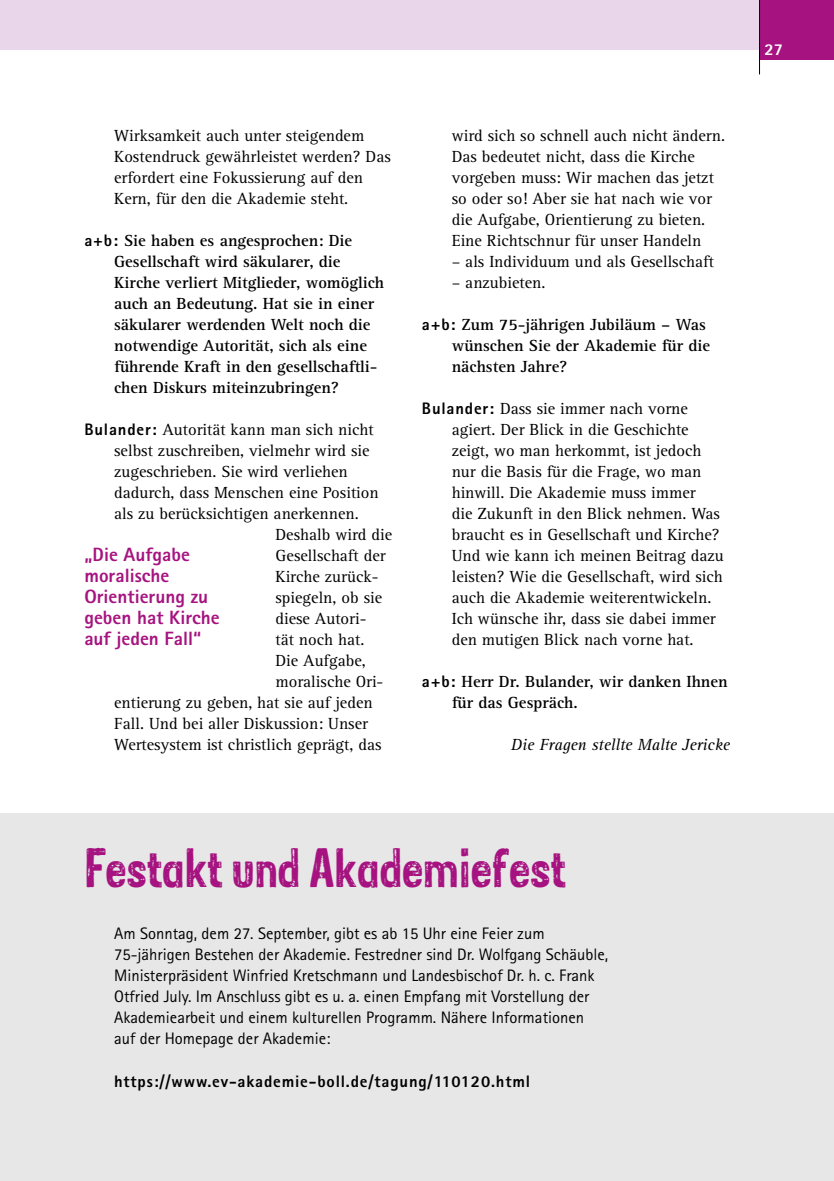
<style>
.page{position:relative;width:834px;height:1181px;background:#fff}
.page>*{position:absolute;margin:0;border:0;box-sizing:border-box;transform-origin:0 0}
.t1{font:45.5px "Sans Culottes";color:#a61380}
.t2{font:800 19.25px/21px "Agfa Rotis Sans Serif";color:#a61380}
.t3{font:16.62px/21px "Rotis Serif Pro";color:#000}
.t4{font:700 16.62px/21px "Rotis Serif Pro";color:#000}
.t5{font:16.62px/21px "Agfa Rotis Sans Serif";color:#000}
.t6{font:800 16.62px "Agfa Rotis Sans Serif";letter-spacing:.05em;color:#000}
.t7{font:italic 16.62px "Rotis Serif Pro";color:#000}
.t8{font:800 16.62px "Agfa Rotis Sans Serif";color:#fff}
.s1{font-family:"Agfa Rotis Sans Serif";font-weight:800}
</style>
<div class="page">
<div style="left:0;top:0;width:759px;height:50px;background:#ead6ea"></div>
<div style="left:759px;top:0;width:74px;height:60px;background:#a61380"></div>
<hr style="left:759px;top:0;width:1px;height:74px;background:#000">
<div style="left:0;top:813px;width:833px;height:368px;background:#e7e7e7"></div>
<p class="t3" style="left:114px;top:125px;width:278px">Wirksamkeit auch unter steigendem Kostendruck gewährleistet werden? Das erfordert eine Fokussierung auf den Kern, für den die Akademie steht.</p>
<p class="t4" style="left:114px;top:230px;width:271px;text-indent:-30px"><span class="s1">a+b:</span> Sie haben es angesprochen: Die Gesellschaft wird säkularer, die Kirche verliert Mitglieder, womöglich auch an Bedeutung. Hat sie in einer säkularer werdenden Welt noch die notwendige Autorität, sich als eine führende Kraft in den gesellschaftli&shy;chen Diskurs miteinzubringen?</p>
<p class="t3" style="left:84px;top:419px;width:291px"><span class="s1">Bulander:</span> Autorität kann man sich nicht</p>
<p class="t3" style="left:114px;top:440px;width:257px">selbst zuschreiben, vielmehr wird sie</p>
<p class="t3" style="left:114px;top:461px;width:235px">zugeschrieben. Sie wird verliehen</p>
<p class="t3" style="left:114px;top:482px;width:266px">dadurch, dass Menschen eine Position</p>
<p class="t3" style="left:114px;top:503px;width:246px">als zu berücksichtigen anerkennen.</p>
<p class="t3" style="left:275px;top:524px;width:118px">Deshalb wird die</p>
<p class="t3" style="left:275px;top:545px;width:112px">Gesellschaft der</p>
<p class="t3" style="left:275px;top:566px;width:104px">Kirche zurück-</p>
<p class="t3" style="left:275px;top:587px;width:108px">spiegeln, ob sie</p>
<p class="t3" style="left:275px;top:608px;width:92px">diese Autori-</p>
<p class="t3" style="left:275px;top:629px;width:90px">tät noch hat.</p>
<p class="t3" style="left:275px;top:650px;width:92px">Die Aufgabe,</p>
<p class="t3" style="left:275px;top:671px;width:109px">moralische Ori-</p>
<p class="t3" style="left:114px;top:692px;width:260px">entierung zu geben, hat sie auf jeden</p>
<p class="t3" style="left:114px;top:713px;width:255px">Fall. Und bei aller Diskussion: Unser</p>
<p class="t3" style="left:114px;top:734px;width:269px">Wertesystem ist christlich geprägt, das</p>
<p class="t2" style="left:84px;top:544px;width:137px">„Die Aufgabe moralische<br>Orientierung zu geben hat Kirche auf jeden Fall“</p>
<p class="t3" style="left:451px;top:125px;width:275px">wird sich so schnell auch nicht ändern.<br>Das bedeutet nicht, dass die Kirche vorgeben muss: Wir machen das jetzt so oder so! Aber sie hat nach wie vor die Aufgabe, Orientierung zu bieten.<br>Eine Richtschnur für unser Handeln</p>
<p class="t3" style="left:451px;top:251px;width:263px">– als Individuum und als Gesellschaft</p>
<p class="t3" style="left:451px;top:272px;width:95px">– anzubieten.</p>
<p class="t4" style="left:451px;top:314px;width:260px;text-indent:-30px"><span class="s1">a+b:</span> Zum 75-jährigen Jubiläum – Was wünschen Sie der Akademie für die nächsten Jahre?</p>
<p class="t3" style="left:451px;top:398px;width:273px;text-indent:-30px"><span class="s1">Bulander:</span> Dass sie immer nach vorne agiert. Der Blick in die Geschichte zeigt, wo man herkommt, ist jedoch nur die Basis für die Frage, wo man hinwill. Die Akademie muss immer<br>die Zukunft in den Blick nehmen. Was braucht es in Gesellschaft und Kirche?<br>Und wie kann ich meinen Beitrag dazu leisten? Wie die Gesellschaft, wird sich auch die Akademie weiterentwickeln.<br>Ich wünsche ihr, dass sie dabei immer den mutigen Blick nach vorne hat.</p>
<p class="t4" style="left:451px;top:671px;width:277px;text-indent:-30px"><span class="s1">a+b:</span> Herr Dr. Bulander, wir danken Ihnen für das Gespräch.</p>
<p class="t7" style="left:511px;top:735px;width:220px">Die Fragen stellte Malte Jericke</p>
<p class="t8" style="left:764px;top:38px;width:20px">27</p>
<h1 class="t1" style="left:84px;top:834px;width:483px">Festakt und Akademiefest</h1>
<p class="t5" style="left:114px;top:923px;width:495px">Am Sonntag, dem 27. September, gibt es ab 15 Uhr eine Feier zum 75-jährigen Bestehen der Akademie. Festredner sind Dr. Wolfgang Schäuble, Ministerpräsident Winfried Kretschmann und Landesbischof Dr. h. c. Frank Otfried July. Im Anschluss gibt es u. a. einen Empfang mit Vorstellung der Akademiearbeit und einem kulturellen Programm. Nähere Informationen auf der Homepage der Akademie:</p>
<p class="t6" style="left:114px;top:1070px;width:417px">https://www.ev-akademie-boll.de/tagung/110120.html</p>
</div>
